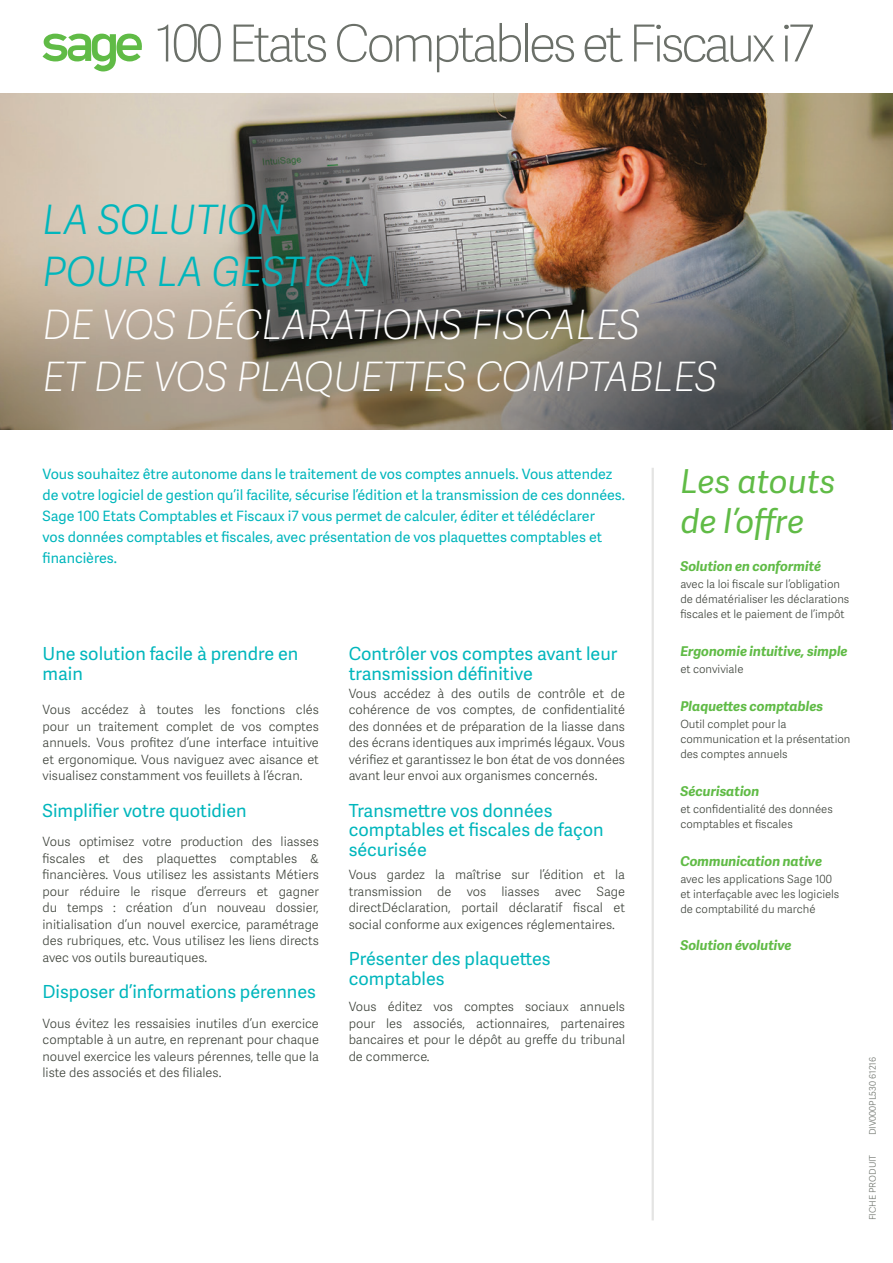
<style>
.page{position:relative;width:893px;height:1263px;background:#fff}
.page>*{position:absolute;margin:0;border:0;box-sizing:border-box;transform-origin:0 0}
.Ligne_titre__gauche{font:51px "Adelle Sans SAGE Th";letter-spacing:-.075em;color:#6b7069}
.Titre_header_Mid_Cya{font:italic 40.5px "Adelle Sans SAGE Th";letter-spacing:-.005em;color:#fff}
.Titre_header_Mid_Cya-2{font:italic 40.5px "Adelle Sans SAGE Lt";letter-spacing:-.005em;color:#00b6bc}
.Grand_titre_produit{font:italic 33px/40.5px "Adelle Sans SAGE";letter-spacing:-.005em;color:#60bb46}
.Intertitre_bleu_rect{font:18px/19.5px "Adelle Sans SAGE";color:#00b6bc}
.Chapo_Mid_Cyan{font:14.25px "Adelle Sans SAGE";color:#00b6bc}
.Petit_Titre_ital_non{font:italic 700 13.5px "Adelle Sans SAGE";color:#60bb46}
.Body_8_5pt{font:12.75px/16.5px "Adelle Sans SAGE Lt";color:#40453d;text-align:justify}
.Body_sidebar{font:11.25px "Adelle Sans SAGE Lt";color:#40453d}
.t1{font:9px "Adelle Sans SAGE Lt";color:#6b7069}
</style>
<div class="page">
<svg style="left:43px;top:34px;width:99px;height:38px"></svg>
<hr style="left:652px;top:468px;width:2px;height:752px;background:#e4e4e3">
<img style="left:0;top:94px;width:893px;height:335px">
<p class="Ligne_titre__gauche" style="left:155px;top:7px;width:660px">100 Etats Comptables et Fiscaux i7</p>
<p class="Titre_header_Mid_Cya-2" style="left:43px;top:190px;width:244px">LA SOLUTION</p>
<p class="Titre_header_Mid_Cya-2" style="left:43px;top:243px;width:332px">POUR LA GESTION</p>
<p class="Titre_header_Mid_Cya" style="left:43px;top:295px;width:598px">DE VOS DÉCLARATIONS FISCALES</p>
<p class="Titre_header_Mid_Cya" style="left:43px;top:347px;width:676px">ET DE VOS PLAQUETTES COMPTABLES</p>
<p class="Chapo_Mid_Cyan" style="left:43px;top:463px;width:571px">Vous souhaitez être autonome dans le traitement de vos comptes annuels. Vous attendez</p>
<p class="Chapo_Mid_Cyan" style="left:43px;top:484px;width:584px">de votre logiciel de gestion qu’il facilite, sécurise l’édition et la transmission de ces données.</p>
<p class="Chapo_Mid_Cyan" style="left:43px;top:505px;width:554px">Sage 100 Etats Comptables et Fiscaux i7 vous permet de calculer, éditer et télédéclarer</p>
<p class="Chapo_Mid_Cyan" style="left:43px;top:526px;width:561px">vos données comptables et fiscales, avec présentation de vos plaquettes comptables et</p>
<p class="Chapo_Mid_Cyan" style="left:43px;top:547px;width:76px">financières.</p>
<p class="Intertitre_bleu_rect" style="left:43px;top:644px;width:257px">Une solution facile à prendre en main</p>
<p class="Body_8_5pt" style="left:43px;top:701px;width:278px">Vous accédez à toutes les fonctions clés pour un traitement complet de vos comptes annuels. Vous profitez d’une interface intuitive et ergonomique. Vous naviguez avec aisance et visualisez constamment vos feuillets à l’écran.</p>
<p class="Intertitre_bleu_rect" style="left:43px;top:800px;width:206px">Simplifier votre quotidien</p>
<p class="Body_8_5pt" style="left:43px;top:833px;width:278px">Vous optimisez votre production des liasses fiscales et des plaquettes comptables &amp; financières. Vous utilisez les assistants Métiers pour réduire le risque d’erreurs et gagner du temps : création d’un nouveau dossier, initialisation d’un nouvel exercice, paramétrage des rubriques, etc. Vous utilisez les liens directs avec vos outils bureautiques.</p>
<p class="Intertitre_bleu_rect" style="left:43px;top:981px;width:275px">Disposer d’informations pérennes</p>
<p class="Body_8_5pt" style="left:43px;top:1014px;width:278px">Vous évitez les ressaisies inutiles d’un exercice comptable à un autre, en reprenant pour chaque nouvel exercice les valeurs pérennes, telle que la liste des associés et des filiales.</p>
<p class="Intertitre_bleu_rect" style="left:349px;top:644px;width:270px">Contrôler vos comptes avant leur transmission définitive</p>
<p class="Body_8_5pt" style="left:349px;top:684px;width:278px">Vous accédez à des outils de contrôle et de cohérence de vos comptes, de confidentialité des données et de préparation de la liasse dans des écrans identiques aux imprimés légaux. Vous vérifiez et garantissez le bon état de vos données avant leur envoi aux organismes concernés.</p>
<p class="Intertitre_bleu_rect" style="left:349px;top:800px;width:256px">Transmettre vos données comptables et fiscales de façon sécurisée</p>
<p class="Body_8_5pt" style="left:349px;top:866px;width:278px">Vous gardez la maîtrise sur l’édition et la transmission de vos liasses avec Sage directDéclaration, portail déclaratif fiscal et social conforme aux exigences réglementaires.</p>
<p class="Intertitre_bleu_rect" style="left:349px;top:948px;width:204px">Présenter des plaquettes comptables</p>
<p class="Body_8_5pt" style="left:349px;top:998px;width:278px">Vous éditez vos comptes sociaux annuels pour les associés, actionnaires, partenaires bancaires et pour le dépôt au greffe du tribunal de commerce.</p>
<p class="Grand_titre_produit" style="left:680px;top:459px;width:157px">Les atouts de l’offre</p>
<p class="Petit_Titre_ital_non" style="left:680px;top:557px;width:142px">Solution en conformité</p>
<p class="Body_sidebar" style="left:680px;top:576px;width:161px">avec la loi fiscale sur l’obligation</p>
<p class="Body_sidebar" style="left:680px;top:591px;width:170px">de dématérialiser les déclarations</p>
<p class="Body_sidebar" style="left:680px;top:606px;width:166px">fiscales et le paiement de l’impôt</p>
<p class="Petit_Titre_ital_non" style="left:680px;top:641px;width:169px">Ergonomie intuitive, simple</p>
<p class="Body_sidebar" style="left:680px;top:661px;width:65px">et conviviale</p>
<p class="Petit_Titre_ital_non" style="left:680px;top:696px;width:145px">Plaquettes comptables</p>
<p class="Body_sidebar" style="left:680px;top:716px;width:108px">Outil complet pour la</p>
<p class="Body_sidebar" style="left:680px;top:731px;width:172px">communication et la présentation</p>
<p class="Body_sidebar" style="left:680px;top:746px;width:109px">des comptes annuels</p>
<p class="Petit_Titre_ital_non" style="left:680px;top:781px;width:81px">Sécurisation</p>
<p class="Body_sidebar" style="left:680px;top:801px;width:154px">et confidentialité des données</p>
<p class="Body_sidebar" style="left:680px;top:816px;width:114px">comptables et fiscales</p>
<p class="Petit_Titre_ital_non" style="left:680px;top:851px;width:143px">Communication native</p>
<p class="Body_sidebar" style="left:680px;top:871px;width:153px">avec les applications Sage 100</p>
<p class="Body_sidebar" style="left:680px;top:886px;width:161px">et interfaçable avec les logiciels</p>
<p class="Body_sidebar" style="left:680px;top:901px;width:137px">de comptabilité du marché</p>
<p class="Petit_Titre_ital_non" style="left:680px;top:936px;width:113px">Solution évolutive</p>
<p class="t1" style="left:866px;top:1135px;width:80px;rotate:-90deg">DIV000PL530 61216</p>
<p class="t1" style="left:866px;top:1220px;width:67px;rotate:-90deg">FICHE PRODUIT</p>
</div>
